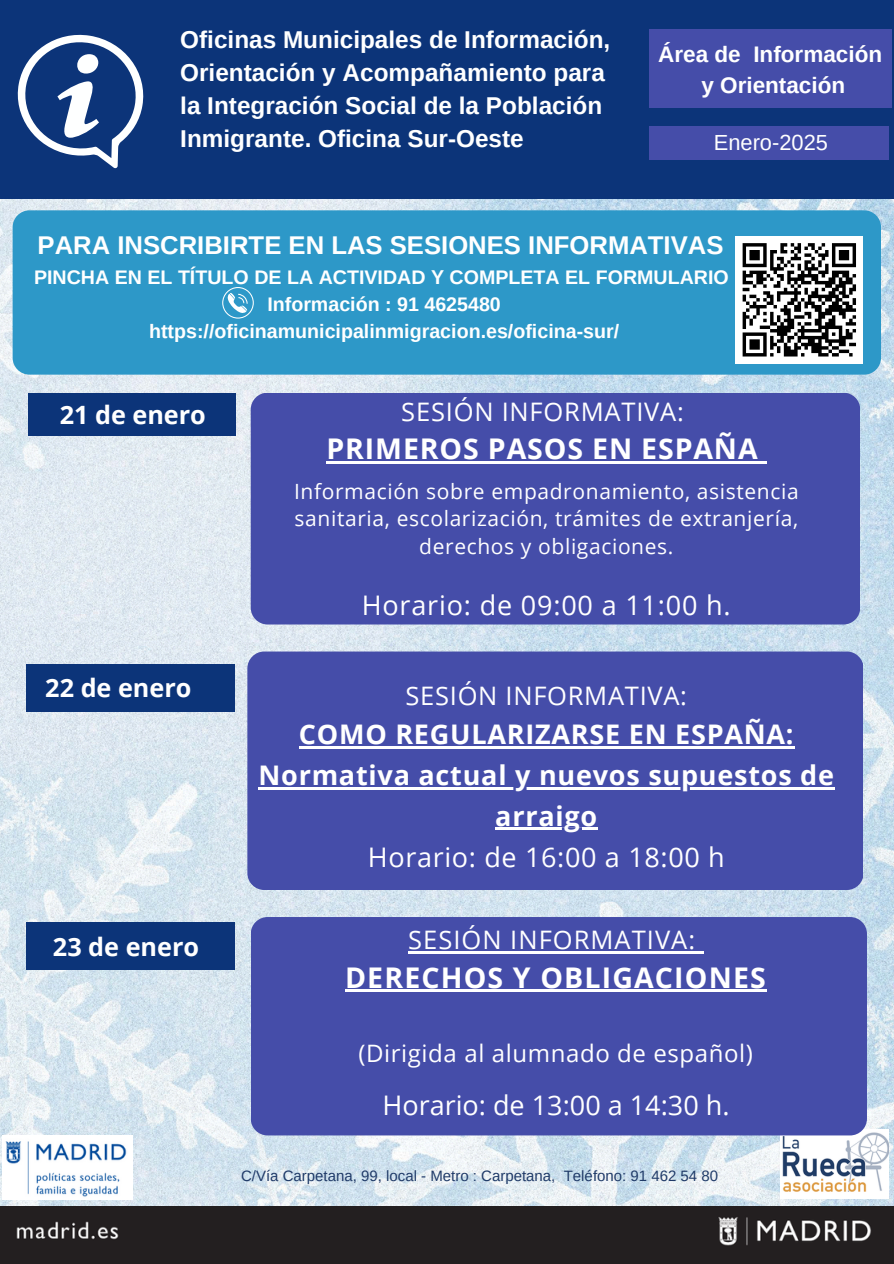
<style>
.page{position:relative;width:894px;height:1264px;background:#fff}
.page>*{position:absolute;margin:0;border:0;box-sizing:border-box;transform-origin:0 0}
.t1{font:700 28.5px "Open Sans";letter-spacing:.04em;color:#fff}
.t2{font:700 27px "Open Sans";letter-spacing:.03em;color:#fff}
.t3{font:27px/41.7px "Open Sans";letter-spacing:.025em;color:#fff;text-align:center}
.t4{font:27px "Open Sans";color:#fff}
.t5{font:700 25.65px "Arimo";color:#fff}
.t6{font:25.5px "Open Sans";letter-spacing:.03em;color:#fff}
.t7{font:700 25.2px "Open Sans";color:#fff}
.t8{font:700 24.3px/33px "Arimo";color:#fff}
.t9{font:24px "Open Sans";letter-spacing:.025em;color:#fff}
.t10{font:700 22.5px/31.5px "Arimo";color:#fff;text-align:center}
.t11{font:21.9px "Arimo";color:#fff}
.t12{font:21px/27.5px "Open Sans";letter-spacing:.03em;color:#fff;text-align:center}
.t13{font:700 19.65px "Arimo";color:#fff}
.t14{font:15px "Arimo";color:#1f3a68}
.s1{font-weight:700}
</style>
<div class="page">
<div style="left:0;top:1205px;width:892px;height:58px;background:#231f20"></div>
<img style="left:0;top:199px;width:893px;height:1006px">
<div style="left:13px;top:210px;width:867px;height:164px;background:#2d98c8;border-radius:17px"></div>
<svg style="left:222px;top:287px;width:32px;height:31px"></svg>
<img style="left:779px;top:1129px;width:108px;height:68px">
<img style="left:3px;top:1135px;width:129px;height:64px">
<div style="left:0;top:0;width:893px;height:199px;background:#0c3479"></div>
<div style="left:649px;top:30px;width:241px;height:78px;background:#454da9"></div>
<div style="left:649px;top:126px;width:239px;height:34px;background:#454da9"></div>
<div style="left:251px;top:392px;width:608px;height:232px;background:#454da9"></div>
<div style="left:29px;top:392px;width:207px;height:43px;background:#0c3479"></div>
<div style="left:27px;top:922px;width:208px;height:48px;background:#0c3479"></div>
<div style="left:251px;top:917px;width:615px;height:218px;background:#454da9;border-radius:17px"></div>
<div style="left:27px;top:664px;width:208px;height:47px;background:#0c3479"></div>
<div style="left:247px;top:651px;width:616px;height:239px;background:#454da9;border-radius:17px"></div>
<svg style="left:17px;top:34px;width:127px;height:134px"></svg>
<hr style="left:326px;top:461px;width:432px;height:3px;background:#fff">
<svg style="left:758px;top:461px;width:8px;height:3px"></svg>
<hr style="left:299px;top:746px;width:495px;height:3px;background:#fff">
<hr style="left:258px;top:787px;width:576px;height:2px;background:#fff">
<hr style="left:495px;top:827px;width:103px;height:3px;background:#fff">
<hr style="left:408px;top:951px;width:288px;height:2px;background:#fff">
<svg style="left:696px;top:951px;width:7px;height:2px"></svg>
<hr style="left:345px;top:989px;width:421px;height:2px;background:#fff">
<div style="left:735px;top:236px;width:127px;height:127px;background:#fff"></div>
<svg style="left:742px;top:243px;width:114px;height:114px"></svg>
<p class="t8" style="left:180px;top:23px;width:431px">Oficinas Municipales de Información, Orientación y Acompañamiento para la Integración Social de la Población Inmigrante. Oficina Sur-Oeste</p>
<p class="t10" style="left:658px;top:38px;width:225px">Área de Información y Orientación</p>
<p class="t11" style="left:713px;top:130px;width:116px">Enero-2025</p>
<p class="t5" style="left:38px;top:231px;width:687px">PARA INSCRIBIRTE EN LAS SESIONES INFORMATIVAS</p>
<h3 class="t13" style="left:34px;top:266px;width:696px">PINCHA EN EL TÍTULO DE LA ACTIVIDAD Y COMPLETA EL FORMULARIO</h3>
<p class="t13" style="left:267px;top:293px;width:235px">Información : 91 4625480</p>
<h5 class="t13" style="left:149px;top:320px;width:471px">https://oficinamunicipalinmigracion.es/oficina-sur/</h5>
<p class="t7" style="left:60px;top:397px;width:148px">21 de enero</p>
<h6 class="t7" style="left:45px;top:670px;width:148px">22 de enero</h6>
<p class="t7" style="left:53px;top:928px;width:148px">23 de enero</p>
<p class="t6" style="left:401px;top:394px;width:284px">SESIÓN INFORMATIVA:</p>
<p class="t1" style="left:326px;top:429px;width:432px">PRIMEROS PASOS EN ESPAÑA</p>
<p class="t12" style="left:294px;top:477px;width:506px">Información sobre empadronamiento, asistencia sanitaria, escolarización, trámites de extranjería, derechos y obligaciones.</p>
<p class="t3" style="left:361px;top:584px;width:370px">Horario: de 09:00 a 11:00 h.</p>
<p class="t6" style="left:405px;top:678px;width:283px">SESIÓN INFORMATIVA:</p>
<p class="t2" style="left:299px;top:715px;width:496px">COMO REGULARIZARSE EN ESPAÑA:</p>
<h3 class="t2" style="left:258px;top:756px;width:577px">Normativa actual y nuevos supuestos de</h3>
<p class="t3" style="left:368px;top:794px;width:358px"><span class="s1">arraigo<br></span>Horario: de 16:00 a 18:00 h</p>
<h1 class="t6" style="left:408px;top:922px;width:288px">SESIÓN INFORMATIVA:</h1>
<h1 class="t1" style="left:345px;top:957px;width:422px">DERECHOS Y OBLIGACIONES</h1>
<h6 class="t9" style="left:358px;top:1035px;width:396px">(Dirigida al alumnado de español)</h6>
<h2 class="t4" style="left:382px;top:1085px;width:348px">Horario: de 13:00 a 14:30 h.</h2>
<p class="t14" style="left:241px;top:1166px;width:478px">C/Vía Carpetana, 99, local - Metro : Carpetana, Teléfono: 91 462 54 80</p>
</div>
